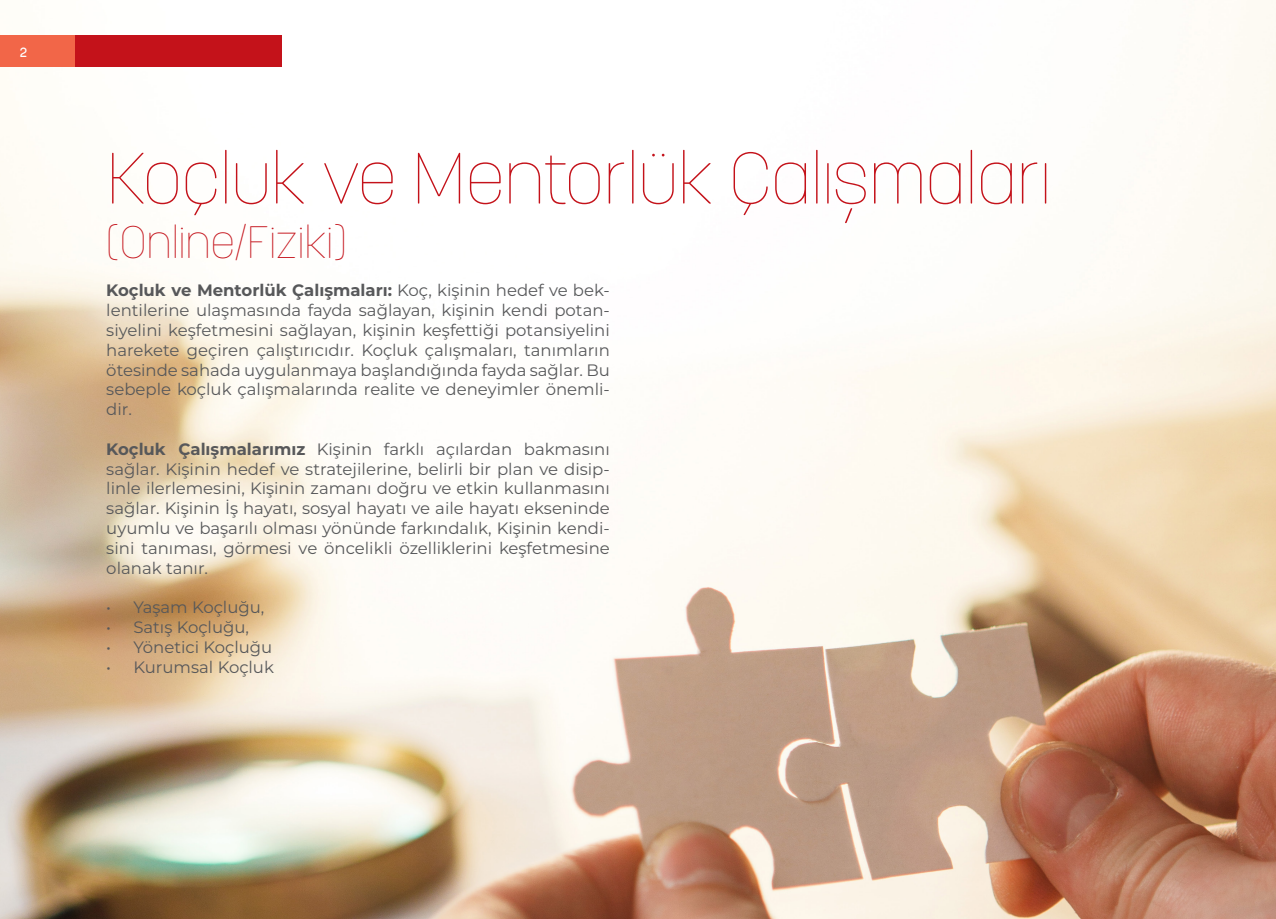
<style>
.page{position:relative;width:1276px;height:919px;background:#fff}
.page>*{position:absolute;margin:0;border:0;box-sizing:border-box;transform-origin:0 0}
.t1{font:100 72px "Korolev Rounded";color:#c4121a}
.t2{font:100 45px "Korolev Rounded";color:#c4121a}
.t3{font:16.5px/19.8px "Montserrat";color:#57585a;text-align:justify}
.t4{font:500 13.5px "Korolev Rounded";color:#fff}
.s1{font-weight:700}
</style>
<div class="page">
<img style="left:0;top:0;width:1276px;height:918px">
<div style="left:74px;top:35px;width:208px;height:32px;background:#c4121a"></div>
<div style="left:0;top:35px;width:74px;height:32px;background:#f26648"></div>
<p class="t4" style="left:20px;top:44px;width:9px">2</p>
<p class="t1" style="left:106px;top:135px;width:946px">Koçluk ve Mentorlük Çalışmaları</p>
<p class="t2" style="left:106px;top:214px;width:242px">(Online/Fiziki)</p>
<p class="t3" style="left:106px;top:280px;width:505px"><span class="s1">Koçluk ve Mentorlük Çalışmaları:</span> Koç, kişinin hedef ve bek&shy;lentilerine ulaşmasında fayda sağlayan, kişinin kendi potan&shy;siyelini keşfetmesini sağlayan, kişinin keşfettiği potansiyelini harekete geçiren çalıştırıcıdır. Koçluk çalışmaları, tanımların ötesinde sahada uygulanmaya başlandığında fayda sağlar. Bu sebeple koçluk çalışmalarında realite ve deneyimler önemli&shy;dir.</p>
<p class="t3" style="left:106px;top:438px;width:505px"><span class="s1">Koçluk Çalışmalarımız</span> Kişinin farklı açılardan bakmasını sağlar. Kişinin hedef ve stratejilerine, belirli bir plan ve disip&shy;linle ilerlemesini, Kişinin zamanı doğru ve etkin kullanmasını sağlar. Kişinin İş hayatı, sosyal hayatı ve aile hayatı ekseninde uyumlu ve başarılı olması yönünde farkındalık, Kişinin kendi&shy;sini tanıması, görmesi ve öncelikli özelliklerini keşfetmesine olanak tanır.</p>
<p class="t3" style="left:106px;top:597px;width:160px">• Yaşam Koçluğu,</p>
<p class="t3" style="left:106px;top:616px;width:144px">• Satış Koçluğu,</p>
<p class="t3" style="left:106px;top:636px;width:167px">• Yönetici Koçluğu</p>
<p class="t3" style="left:106px;top:656px;width:169px">• Kurumsal Koçluk</p>
</div>
